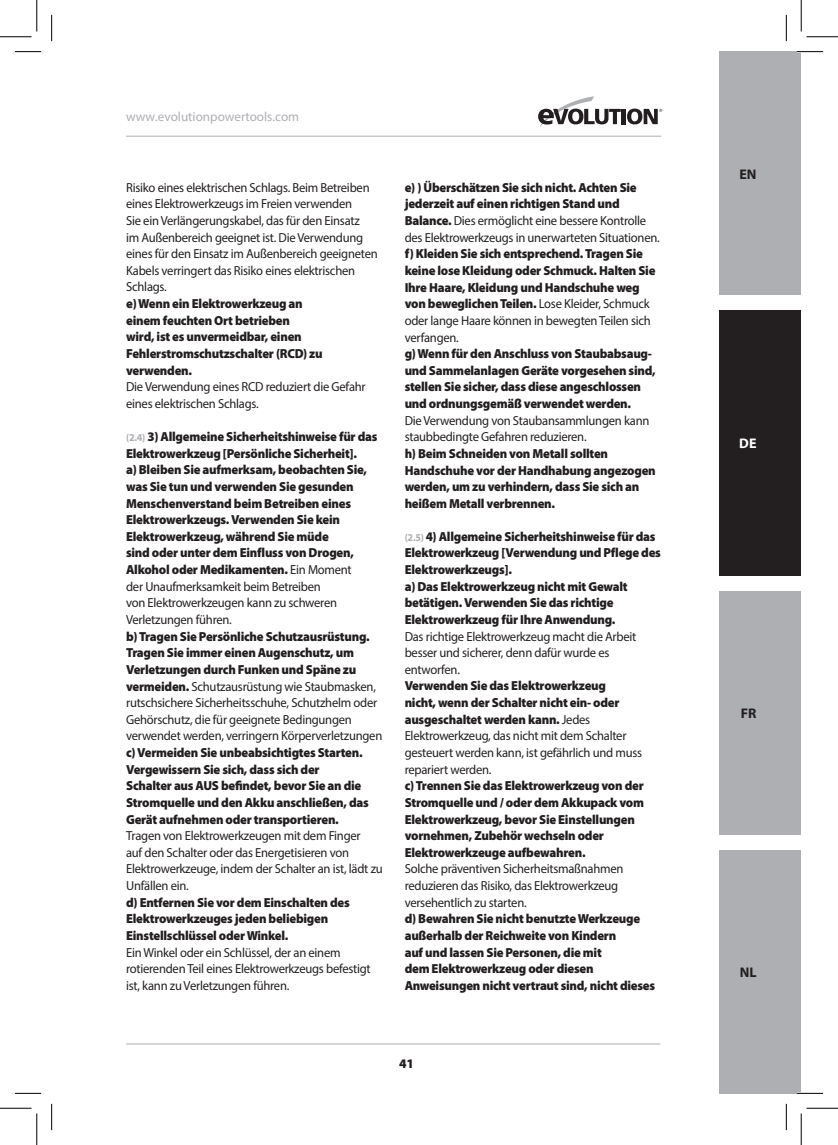
<style>
.page{position:relative;width:838px;height:1145px;background:#fff}
.page>*{position:absolute;margin:0;border:0;box-sizing:border-box;transform-origin:0 0}
.t1{font:700 14px "Myriad Pro";color:#231f20}
.t2{font:700 14px "Myriad Pro";color:#fff}
.t3{font:900 13.12px/16.6px "Myriad Pro";letter-spacing:-.02em;color:#231f20;scale:.96 1}
.t4{font:13.12px/16.6px "Myriad Pro";letter-spacing:-.02em;color:#231f20;scale:.96 1}
.t5{font:13.12px "Myriad Pro";color:#aeafb3}
.t6{font:900 13.12px "Myriad Pro";letter-spacing:-.02em;color:#231f20}
.s1{font-weight:700;font-size:10.5px;color:#aeafb3}
.s2{font-weight:400}
.s3{font-weight:900}
</style>
<div class="page">
<div style="left:719px;top:310px;width:82px;height:266px;background:#231f20"></div>
<div style="left:719px;top:591px;width:82px;height:244px;background:#aeafb3"></div>
<div style="left:719px;top:52px;width:82px;height:243px;background:#aeafb3"></div>
<div style="left:719px;top:850px;width:82px;height:243px;background:#aeafb3"></div>
<hr style="left:126px;top:136px;width:535px;height:1px;background:#aeafb3">
<hr style="left:126px;top:1044px;width:534px;height:1px;background:#aeafb3">
<svg style="left:538px;top:96px;width:82px;height:31px"></svg>
<hr style="left:621px;top:109px;width:4px;height:15px;background:#231f20">
<svg style="left:627px;top:109px;width:35px;height:15px"></svg>
<hr style="left:796px;top:51px;width:27px;height:2px;background:#fff">
<hr style="left:796px;top:1092px;width:27px;height:2px;background:#fff">
<svg style="left:15px;top:51px;width:26px;height:1px"></svg>
<svg style="left:796px;top:51px;width:27px;height:1px"></svg>
<svg style="left:15px;top:1093px;width:26px;height:1px"></svg>
<svg style="left:796px;top:1093px;width:27px;height:1px"></svg>
<svg style="left:51px;top:15px;width:1px;height:26px"></svg>
<svg style="left:51px;top:1104px;width:1px;height:26px"></svg>
<svg style="left:786px;top:15px;width:1px;height:26px"></svg>
<svg style="left:786px;top:1104px;width:1px;height:26px"></svg>
<hr style="left:0;top:36px;width:32px;height:1px;background:#000">
<hr style="left:806px;top:36px;width:31px;height:1px;background:#000">
<hr style="left:0;top:1108px;width:32px;height:1px;background:#000">
<hr style="left:806px;top:1108px;width:31px;height:1px;background:#000">
<hr style="left:36px;top:0;width:1px;height:31px;background:#000">
<hr style="left:36px;top:1113px;width:1px;height:32px;background:#000">
<hr style="left:800px;top:0;width:1px;height:31px;background:#000">
<hr style="left:800px;top:1113px;width:1px;height:32px;background:#000">
<p class="t5" style="left:126px;top:109px;width:175px">www.evolutionpowertools.com</p>
<p class="t4" style="left:126px;top:179px;width:263px">Risiko eines elektrischen Schlags. Beim Betreiben eines Elektrowerkzeugs im Freien verwenden<br>Sie ein Verlängerungskabel, das für den Einsatz<br>im Außenbereich geeignet ist. Die Verwendung eines für den Einsatz im Außenbereich geeigneten Kabels verringert das Risiko eines elektrischen Schlags.</p>
<p class="t3" style="left:126px;top:295px;width:206px">e) Wenn ein Elektrowerkzeug an einem feuchten Ort betrieben<br>wird, ist es unvermeidbar, einen<br>Fehlerstromschutzschalter (RCD) zu verwenden.</p>
<p class="t4" style="left:126px;top:378px;width:251px">Die Verwendung eines RCD reduziert die Gefahr eines elektrischen Schlags.</p>
<p class="t3" style="left:126px;top:428px;width:263px"><span class="s1">(2.4)</span> 3) Allgemeine Sicherheitshinweise für das Elektrowerkzeug [Persönliche Sicherheit].<br>a) Bleiben Sie aufmerksam, beobachten Sie, was Sie tun und verwenden Sie gesunden Menschenverstand beim Betreiben eines Elektrowerkzeugs. Verwenden Sie kein Elektrowerkzeug, während Sie müde<br>sind oder unter dem Einfluss von Drogen, Alkohol oder Medikamenten. <span class="s2">Ein Moment<br>der Unaufmerksamkeit beim Betreiben<br>von Elektrowerkzeugen kann zu schweren Verletzungen führen.</span></p>
<p class="t4" style="left:126px;top:628px;width:268px"><span class="s3">b) Tragen Sie Persönliche Schutzausrüstung.<br>Tragen Sie immer einen Augenschutz, um Verletzungen durch Funken und Späne zu vermeiden.</span> Schutzausrüstung wie Staubmasken, rutschsichere Sicherheitsschuhe, Schutzhelm oder Gehörschutz, die für geeignete Bedingungen verwendet werden, verringern Körperverletzungen</p>
<p class="t3" style="left:126px;top:744px;width:254px">c) Vermeiden Sie unbeabsichtigtes Starten.<br>Vergewissern Sie sich, dass sich der<br>Schalter aus AUS befindet, bevor Sie an die Stromquelle und den Akku anschließen, das Gerät aufnehmen oder transportieren.</p>
<p class="t4" style="left:126px;top:827px;width:269px">Tragen von Elektrowerkzeugen mit dem Finger<br>auf den Schalter oder das Energetisieren von Elektrowerkzeuge, indem der Schalter an ist, lädt zu Unfällen ein.</p>
<p class="t3" style="left:126px;top:893px;width:234px">d) Entfernen Sie vor dem Einschalten des<br>Elektrowerkzeuges jeden beliebigen<br>Einstellschlüssel oder Winkel.</p>
<p class="t4" style="left:126px;top:944px;width:256px">Ein Winkel oder ein Schlüssel, der an einem rotierenden Teil eines Elektrowerkzeugs befestigt ist, kann zu Verletzungen führen.</p>
<p class="t3" style="left:404px;top:179px;width:267px">e) ) Überschätzen Sie sich nicht. Achten Sie jederzeit auf einen richtigen Stand und Balance. <span class="s2">Dies ermöglicht eine bessere Kontrolle des Elektrowerkzeugs in unerwarteten Situationen.</span></p>
<p class="t3" style="left:404px;top:245px;width:263px">f) Kleiden Sie sich entsprechend. Tragen Sie keine lose Kleidung oder Schmuck. Halten Sie Ihre Haare, Kleidung und Handschuhe weg von beweglichen Teilen. <span class="s2">Lose Kleider, Schmuck oder lange Haare können in bewegten Teilen sich verfangen.</span></p>
<p class="t3" style="left:404px;top:345px;width:263px">g) Wenn für den Anschluss von Staubabsaug&shy;und Sammelanlagen Geräte vorgesehen sind, stellen Sie sicher, dass diese angeschlossen und ordnungsgemäß verwendet werden.</p>
<p class="t4" style="left:404px;top:412px;width:256px">Die Verwendung von Staubansammlungen kann staubbedingte Gefahren reduzieren.</p>
<p class="t3" style="left:404px;top:445px;width:263px">h) Beim Schneiden von Metall sollten Handschuhe vor der Handhabung angezogen werden, um zu verhindern, dass Sie sich an heißem Metall verbrennen.</p>
<p class="t3" style="left:404px;top:528px;width:268px"><span class="s1">(2.5)</span> 4) Allgemeine Sicherheitshinweise für das Elektrowerkzeug [Verwendung und Pflege des Elektrowerkzeugs].<br>a) Das Elektrowerkzeug nicht mit Gewalt betätigen. Verwenden Sie das richtige Elektrowerkzeug für Ihre Anwendung.</p>
<p class="t4" style="left:404px;top:628px;width:243px">Das richtige Elektrowerkzeug macht die Arbeit besser und sicherer, denn dafür wurde es entworfen.</p>
<p class="t4" style="left:404px;top:678px;width:249px"><span class="s3">Verwenden Sie das Elektrowerkzeug<br>nicht, wenn der Schalter nicht ein- oder ausgeschaltet werden kann.</span> Jedes Elektrowerkzeug, das nicht mit dem Schalter gesteuert werden kann, ist gefährlich und muss repariert werden.</p>
<p class="t3" style="left:404px;top:777px;width:251px">c) Trennen Sie das Elektrowerkzeug von der Stromquelle und / oder dem Akkupack vom Elektrowerkzeug, bevor Sie Einstellungen vornehmen, Zubehör wechseln oder Elektrowerkzeuge aufbewahren.</p>
<p class="t4" style="left:404px;top:860px;width:229px">Solche präventiven Sicherheitsmaßnahmen reduzieren das Risiko, das Elektrowerkzeug versehentlich zu starten.</p>
<p class="t3" style="left:404px;top:910px;width:262px">d) Bewahren Sie nicht benutzte Werkzeuge außerhalb der Reichweite von Kindern<br>auf und lassen Sie Personen, die mit<br>dem Elektrowerkzeug oder diesen Anweisungen nicht vertraut sind, nicht dieses</p>
<p class="t6" style="left:399px;top:1055px;width:17px">41</p>
<p class="t1" style="left:739px;top:165px;width:19px">EN</p>
<p class="t2" style="left:739px;top:435px;width:19px">DE</p>
<p class="t1" style="left:740px;top:704px;width:17px">FR</p>
<p class="t1" style="left:739px;top:963px;width:18px">NL</p>
</div>
